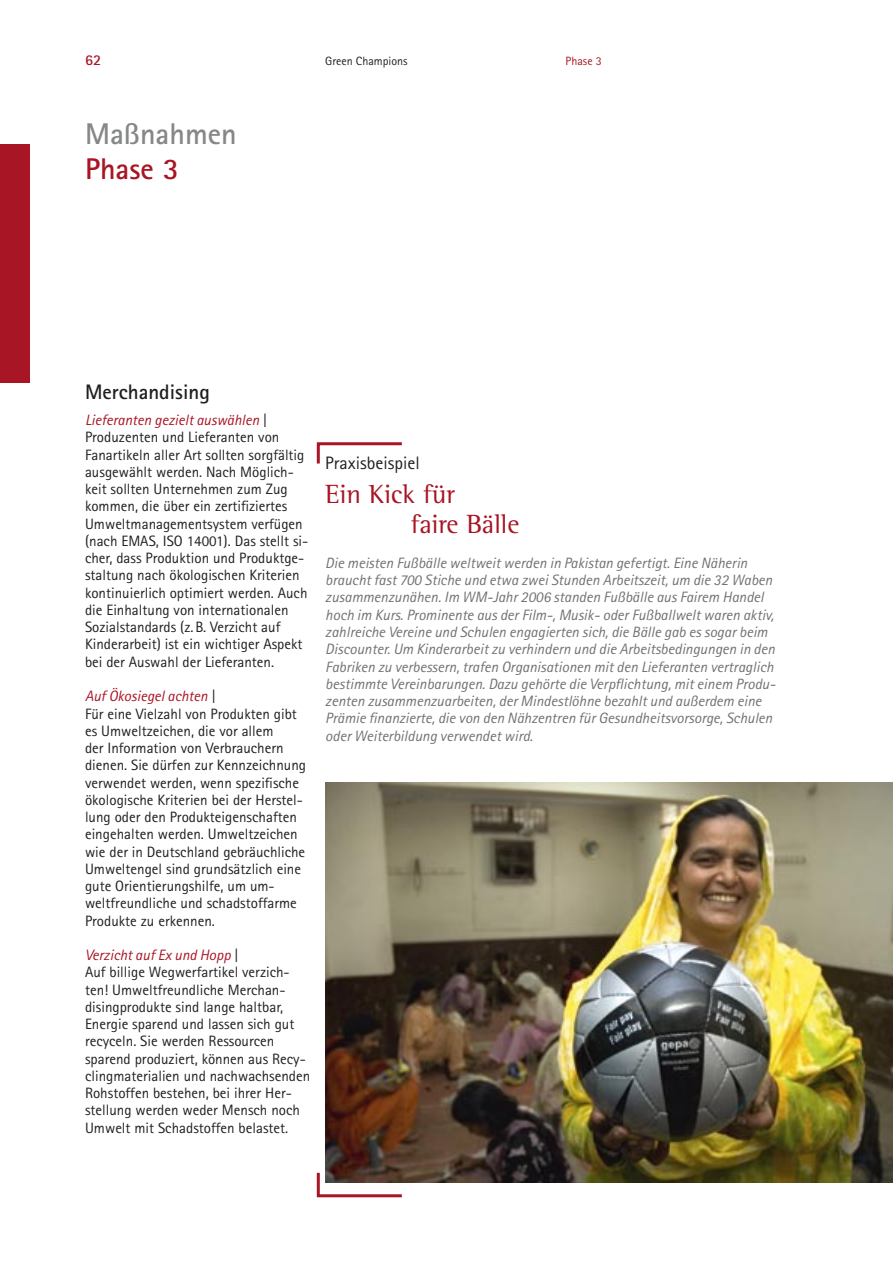
<style>
.page{position:relative;width:893px;height:1263px;background:#fff}
.page>*{position:absolute;margin:0;border:0;box-sizing:border-box;transform-origin:0 0}
.t1{font:700 30px "Rotis Sans Serif";color:#868788}
.t2{font:700 30px "Rotis Sans Serif";color:#a81524}
.t3{font:27px/30px "Rotis Semi Serif";color:#a81524}
.t4{font:700 21px "Rotis Sans Serif";color:#1f1e21}
.t5{font:18px "Rotis Sans Serif";color:#1f1e21}
.t6{font:15px/17.2px "Rotis Sans Serif";color:#1f1e21}
.t7{font:italic 15px/17.2px "Rotis Sans Serif";color:#707172}
.t8{font:700 15px "Rotis Sans Serif";color:#a81524}
.t9{font:12px "Rotis Sans Serif";color:#1f1e21}
.t10{font:12px "Rotis Sans Serif";color:#a81524}
.s1{font-style:italic;color:#a81524}
</style>
<div class="page">
<div style="left:0;top:145px;width:30px;height:238px;background:#a81524"></div>
<img style="left:325px;top:782px;width:568px;height:400px">
<svg style="left:316px;top:442px;width:86px;height:22px"></svg>
<svg style="left:316px;top:1170px;width:89px;height:28px"></svg>
<p class="t8" style="left:85px;top:50px;width:18px">62</p>
<p class="t9" style="left:325px;top:54px;width:84px">Green Champions</p>
<p class="t10" style="left:566px;top:54px;width:38px">Phase 3</p>
<h1 class="t1" style="left:85px;top:115px;width:153px">Maßnahmen</h1>
<h1 class="t2" style="left:85px;top:150px;width:95px">Phase 3</h1>
<h3 class="t4" style="left:85px;top:379px;width:126px">Merchandising</h3>
<p class="t6" style="left:85px;top:411px;width:225px"><span class="s1">Lieferanten gezielt auswählen</span> | Produzenten und Lieferanten von Fanartikeln aller Art sollten sorgfältig ausgewählt werden. Nach Möglich&shy;keit sollten Unternehmen zum Zug kommen, die über ein zertifiziertes Umweltmanagementsystem verfügen (nach EMAS, ISO 14001). Das stellt si&shy;cher, dass Produktion und Produktge&shy;staltung nach ökologischen Kriterien kontinuierlich optimiert werden. Auch die Einhaltung von internationalen Sozialstandards (z. B. Verzicht auf Kinderarbeit) ist ein wichtiger Aspekt bei der Auswahl der Lieferanten.</p>
<p class="t6" style="left:85px;top:687px;width:223px"><span class="s1">Auf Ökosiegel achten</span> |<br>Für eine Vielzahl von Produkten gibt es Umweltzeichen, die vor allem<br>der Information von Verbrauchern dienen. Sie dürfen zur Kennzeichnung verwendet werden, wenn spezifische ökologische Kriterien bei der Herstel&shy;lung oder den Produkteigenschaften eingehalten werden. Umweltzeichen wie der in Deutschland gebräuchliche Umweltengel sind grundsätzlich eine gute Orientierungshilfe, um um&shy;weltfreundliche und schadstoffarme Produkte zu erkennen.</p>
<p class="t6" style="left:85px;top:946px;width:227px"><span class="s1">Verzicht auf Ex und Hopp</span> |<br>Auf billige Wegwerfartikel verzich&shy;ten! Umweltfreundliche Merchan&shy;disingprodukte sind lange haltbar, Energie sparend und lassen sich gut recyceln. Sie werden Ressourcen sparend produziert, können aus Recy&shy;clingmaterialien und nachwachsenden Rohstoffen bestehen, bei ihrer Her&shy;stellung werden weder Mensch noch Umwelt mit Schadstoffen belastet.</p>
<p class="t5" style="left:325px;top:452px;width:96px">Praxisbeispiel</p>
<h2 class="t3" style="left:410px;top:479px;width:111px;text-indent:-85px">Ein Kick für<br>faire Bälle</h2>
<p class="t7" style="left:325px;top:554px;width:451px">Die meisten Fußbälle weltweit werden in Pakistan gefertigt. Eine Näherin braucht fast 700 Stiche und etwa zwei Stunden Arbeitszeit, um die 32 Waben zusammenzunähen. Im WM-Jahr 2006 standen Fußbälle aus Fairem Handel hoch im Kurs. Prominente aus der Film-, Musik- oder Fußballwelt waren aktiv, zahlreiche Vereine und Schulen engagierten sich, die Bälle gab es sogar beim Discounter. Um Kinderarbeit zu verhindern und die Arbeitsbedingungen in den Fabriken zu verbessern, trafen Organisationen mit den Lieferanten vertraglich bestimmte Vereinbarungen. Dazu gehörte die Verpflichtung, mit einem Produ&shy;zenten zusammenzuarbeiten, der Mindestlöhne bezahlt und außerdem eine Prämie finanzierte, die von den Nähzentren für Gesundheitsvorsorge, Schulen oder Weiterbildung verwendet wird.</p>
</div>
